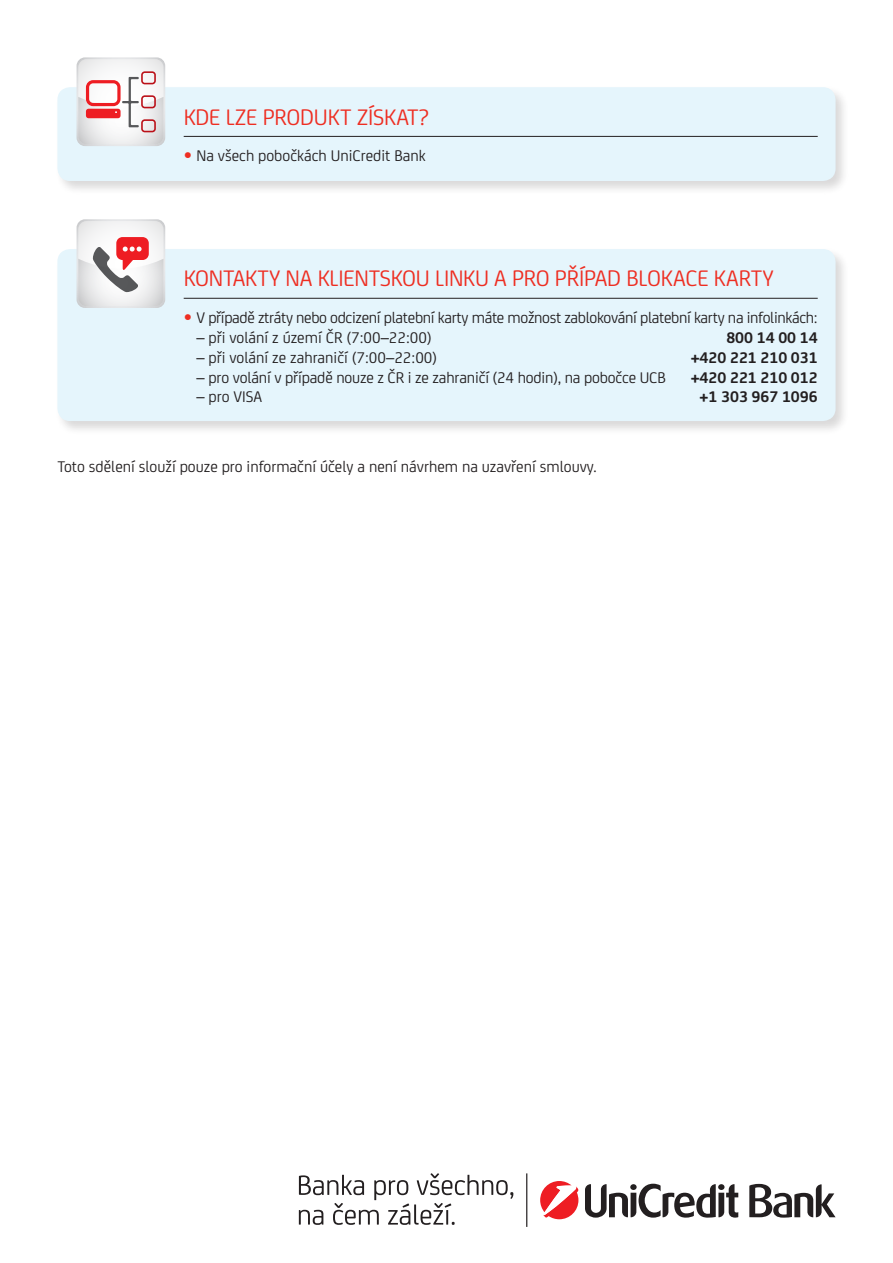
<style>
.page{position:relative;width:893px;height:1263px;background:#fff}
.page>*{position:absolute;margin:0;border:0;box-sizing:border-box;transform-origin:0 0}
.t1{font:24px "Uni Credit";letter-spacing:-.01em;color:#ee2e22}
.t2{font:16.5px "Uni Credit";letter-spacing:-.005em;color:#231f20}
.t3{font:700 16.5px "Uni Credit";color:#231f20}
.s1{font-family:"Helvetica Neue LT Pro";font-weight:700;color:#ee2e22}
</style>
<div class="page">
<svg style="left:540px;top:1181px;width:38px;height:38px"></svg>
<svg style="left:585px;top:1184px;width:153px;height:33px"></svg>
<svg style="left:749px;top:1184px;width:87px;height:33px"></svg>
<svg style="left:299px;top:1173px;width:214px;height:52px"></svg>
<hr style="left:526px;top:1173px;width:1px;height:54px;background:#231f20">
<div style="left:55px;top:247px;width:795px;height:188px;background:#231f20;opacity:.17"></div>
<div style="left:57px;top:249px;width:779px;height:172px;background:#e5f5fc;border-radius:13px"></div>
<hr style="left:184px;top:298px;width:634px;height:1px;background:#231f20">
<svg style="left:77px;top:219px;width:88px;height:89px"></svg>
<div style="left:55px;top:85px;width:795px;height:110px;background:#231f20;opacity:.17"></div>
<div style="left:57px;top:87px;width:779px;height:94px;background:#e5f5fc;border-radius:13px"></div>
<hr style="left:184px;top:136px;width:634px;height:1px;background:#231f20">
<svg style="left:77px;top:57px;width:88px;height:89px"></svg>
<h1 class="t1" style="left:184px;top:100px;width:247px">KDE LZE PRODUKT ZÍSKAT?</h1>
<p class="t2" style="left:184px;top:144px;width:244px"><span class="s1">•</span> Na všech pobočkách UniCredit Bank</p>
<h1 class="t1" style="left:184px;top:261px;width:592px">KONTAKTY NA KLIENTSKOU LINKU A PRO PŘÍPAD BLOKACE KARTY</h1>
<p class="t2" style="left:184px;top:306px;width:635px"><span class="s1">•</span> V případě ztráty nebo odcizení platební karty máte možnost zablokování platební karty na infolinkách:</p>
<p class="t2" style="left:196px;top:326px;width:237px">– při volání z území ČR (7:00–22:00)</p>
<p class="t3" style="left:726px;top:325px;width:93px">800 14 00 14</p>
<p class="t2" style="left:196px;top:346px;width:242px">– při volání ze zahraničí (7:00–22:00)</p>
<p class="t3" style="left:691px;top:345px;width:128px">+420 221 210 031</p>
<p class="t2" style="left:196px;top:365px;width:471px">– pro volání v případě nouze z ČR i ze zahraničí (24 hodin), na pobočce UCB</p>
<p class="t3" style="left:691px;top:365px;width:128px">+420 221 210 012</p>
<p class="t2" style="left:196px;top:385px;width:67px">– pro VISA</p>
<p class="t3" style="left:700px;top:385px;width:120px">+1 303 967 1096</p>
<p class="t2" style="left:57px;top:454px;width:541px">Toto sdělení slouží pouze pro informační účely a není návrhem na uzavření smlouvy.</p>
</div>
